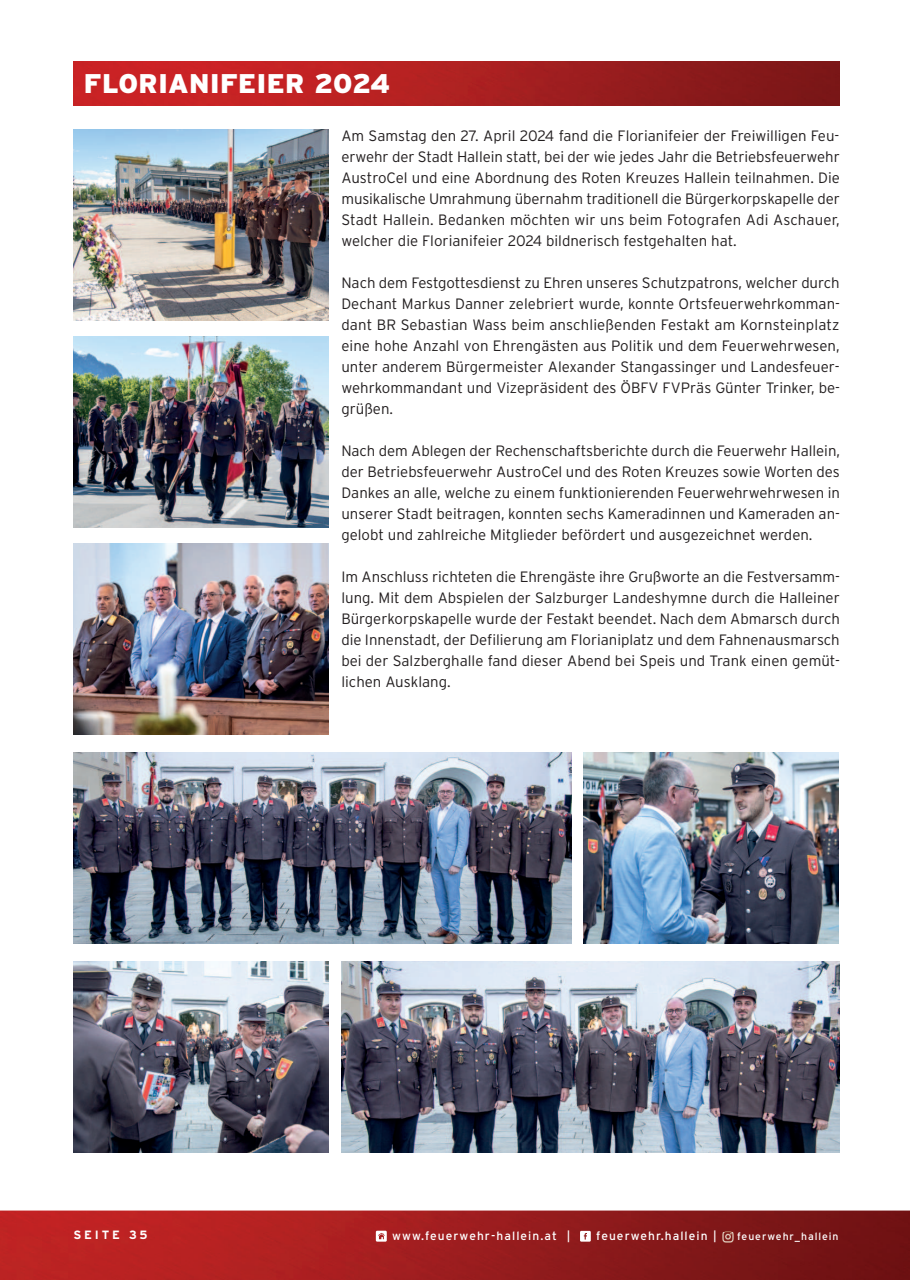
<style>
.page{position:relative;width:910px;height:1280px;background:#fff}
.page>*{position:absolute;margin:0;border:0;box-sizing:border-box;transform-origin:0 0}
.t1{font:900 27px "Interstate";letter-spacing:.015em;color:#fff}
.t2{font:300 15px/21px "Interstate";color:#231f20;text-align:justify}
.t3{font:12px "Interstate";letter-spacing:.09em;color:#fff}
.t4{font:700 12px "Interstate";letter-spacing:.24em;color:#fff}
.t5{font:10.5px "Interstate";letter-spacing:.09em;color:#fff}
</style>
<div class="page">
<img style="left:0;top:1210px;width:910px;height:70px">
<img style="left:73px;top:62px;width:767px;height:43px">
<svg style="left:376px;top:1231px;width:11px;height:10px"></svg>
<svg style="left:580px;top:1231px;width:11px;height:10px"></svg>
<svg style="left:723px;top:1231px;width:10px;height:11px"></svg>
<img style="left:73px;top:129px;width:255px;height:191px">
<img style="left:73px;top:336px;width:255px;height:191px">
<img style="left:73px;top:543px;width:255px;height:192px">
<img style="left:583px;top:752px;width:256px;height:192px">
<img style="left:73px;top:961px;width:255px;height:192px">
<img style="left:341px;top:961px;width:499px;height:192px">
<img style="left:73px;top:752px;width:499px;height:192px">
<h1 class="t1" style="left:84px;top:68px;width:308px">FLORIANIFEIER 2024</h1>
<p class="t2" style="left:341px;top:126px;width:500px">Am Samstag den 27. April 2024 fand die Florianifeier der Freiwilligen Feu&shy;erwehr der Stadt Hallein statt, bei der wie jedes Jahr die Betriebsfeuerwehr AustroCel und eine Abordnung des Roten Kreuzes Hallein teilnahmen. Die musikalische Umrahmung übernahm traditionell die Bürgerkorpskapelle der Stadt Hallein. Bedanken möchten wir uns beim Fotografen Adi Aschauer, welcher die Florianifeier 2024 bildnerisch festgehalten hat.</p>
<p class="t2" style="left:341px;top:273px;width:500px">Nach dem Festgottesdienst zu Ehren unseres Schutzpatrons, welcher durch Dechant Markus Danner zelebriert wurde, konnte Ortsfeuerwehrkomman&shy;dant BR Sebastian Wass beim anschließenden Festakt am Kornsteinplatz eine hohe Anzahl von Ehrengästen aus Politik und dem Feuerwehrwesen, unter anderem Bürgermeister Alexander Stangassinger und Landesfeuer&shy;wehrkommandant und Vizepräsident des ÖBFV FVPräs Günter Trinker, be&shy;grüßen.</p>
<p class="t2" style="left:341px;top:441px;width:500px">Nach dem Ablegen der Rechenschaftsberichte durch die Feuerwehr Hallein, der Betriebsfeuerwehr AustroCel und des Roten Kreuzes sowie Worten des Dankes an alle, welche zu einem funktionierenden Feuerwehrwehrwesen in unserer Stadt beitragen, konnten sechs Kameradinnen und Kameraden an&shy;gelobt und zahlreiche Mitglieder befördert und ausgezeichnet werden.</p>
<p class="t2" style="left:341px;top:567px;width:500px">Im Anschluss richteten die Ehrengäste ihre Grußworte an die Festversamm&shy;lung. Mit dem Abspielen der Salzburger Landeshymne durch die Halleiner Bürgerkorpskapelle wurde der Festakt beendet. Nach dem Abmarsch durch die Innenstadt, der Defilierung am Florianiplatz und dem Fahnenausmarsch bei der Salzberghalle fand dieser Abend bei Speis und Trank einen gemüt&shy;lichen Ausklang.</p>
<p class="t4" style="left:73px;top:1228px;width:76px">SEITE 35</p>
<p class="t3" style="left:392px;top:1230px;width:180px">www.feuerwehr-hallein.at |</p>
<p class="t3" style="left:596px;top:1230px;width:122px">feuerwehr.hallein |</p>
<p class="t5" style="left:737px;top:1231px;width:103px">feuerwehr_hallein</p>
</div>
